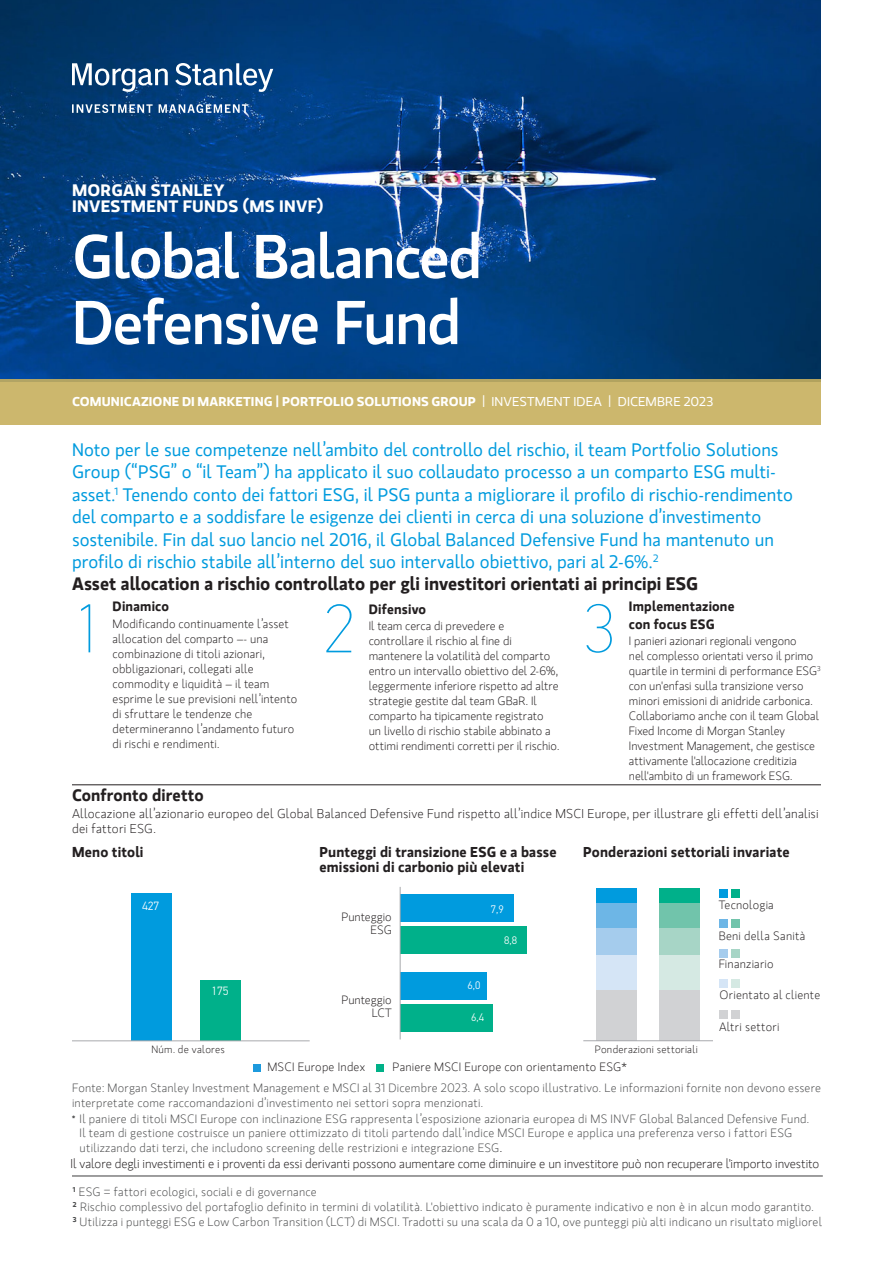
<style>
.page{position:relative;width:893px;height:1263px;background:#fff}
.page>*{position:absolute;margin:0;border:0;box-sizing:border-box;transform-origin:0 0}
.t1{font:100 69px "PF Din Text Pro";color:#009bde}
.Title__38{font:500 61.5px/66px "MS Gloriola II Std";letter-spacing:-.03em;color:#fff}
.Intro_G_12_Light_Blue{font:18px/22.5px "MS Gloriola II Std";color:#009bde}
.Subtitle_Bold__13{font:700 18px "MS Gloriola II Std";color:#231f20}
.Subtitle_Bold__13-2{font:700 16.5px/16.5px "MS Gloriola II Std";letter-spacing:.015em;color:#fff;scale:1.05 1}
.Subtitle_Bold__13-3{font:700 16.5px "MS Gloriola II Std";letter-spacing:.005em;color:#231f20}
.Subtitle_Bold__13-4{font:700 14.25px "MS Gloriola II Std";letter-spacing:.01em;color:#231f20}
.Body_Head{font:700 13.5px/18px "MS Gloriola II Std";letter-spacing:.01em;color:#231f20}
.Body_Small__G-Lt__1st{font:300 12.75px/15px "MS Gloriola II Std";letter-spacing:.005em;color:#231f20}
.LOB_Rule_Above{font:700 12.75px "MS Gloriola II Std";letter-spacing:.005em;color:#fff;scale:1.05 1}
.Body_Small__G-Lt__1st-2{font:300 12px/15px "MS Gloriola II Std";color:#231f20}
.Body_Small__G-Lt__1st-3{font:300 12px/13.5px "MS Gloriola II Std";letter-spacing:.02em;color:#4b4c4d}
.Footnote{font:300 12px "MS Gloriola II Std";letter-spacing:.02em;color:#4b4c4d}
.Table_Source{font:300 12px "MS Gloriola II Std";letter-spacing:.02em;color:#4b4c4d}
.Body_Small__G-Lt__1st-4{font:300 12px "MS Gloriola II Std";letter-spacing:.02em;color:#231f20}
.Disclosure{font:300 12px "MS Gloriola II Std";letter-spacing:.02em;color:#231f20}
.t2{font:300 12px "PF Din Text Pro";color:#fff}
.t3{font:300 10.95px "PF Din Text Pro";color:#fff}
.t4{font:300 10.5px "MS Gloriola II Std";letter-spacing:.025em;color:#231f20}
.t5{font:300 9.75px/9.8px "MS Gloriola II Std";letter-spacing:.02em;color:#231f20;text-align:right}
.s1{font-weight:400}
.s2{font-size:12.75px;color:#231f20}
</style>
<div class="page">
<img style="left:0;top:0;width:821px;height:379px">
<hr style="left:72px;top:784px;width:749px;height:1px;background:#231f20">
<div style="left:0;top:379px;width:821px;height:45px;background:#ccb76d"></div>
<div style="left:254px;top:1064px;width:7px;height:7px;background:#1d9add"></div>
<div style="left:376px;top:1064px;width:7px;height:7px;background:#00b188"></div>
<div style="left:596px;top:888px;width:40px;height:15px;background:#009bde"></div>
<div style="left:659px;top:888px;width:40px;height:15px;background:#00b08a"></div>
<div style="left:596px;top:903px;width:40px;height:25px;background:#6db6e6"></div>
<div style="left:659px;top:903px;width:40px;height:25px;background:#71c4ab"></div>
<div style="left:596px;top:928px;width:40px;height:27px;background:#a5cced"></div>
<div style="left:659px;top:928px;width:40px;height:27px;background:#a7d5c6"></div>
<div style="left:596px;top:955px;width:40px;height:35px;background:#d5e5f6"></div>
<div style="left:659px;top:955px;width:40px;height:35px;background:#d5e9e3"></div>
<div style="left:596px;top:990px;width:40px;height:51px;background:#d1d2d4"></div>
<div style="left:659px;top:990px;width:40px;height:51px;background:#d1d2d4"></div>
<div style="left:719px;top:889px;width:8px;height:8px;background:#009bde"></div>
<div style="left:731px;top:889px;width:9px;height:8px;background:#00b08a"></div>
<div style="left:719px;top:919px;width:8px;height:8px;background:#6db6e6"></div>
<div style="left:731px;top:919px;width:9px;height:8px;background:#71c4ab"></div>
<div style="left:719px;top:949px;width:8px;height:8px;background:#a5cced"></div>
<div style="left:731px;top:949px;width:9px;height:8px;background:#a7d5c6"></div>
<div style="left:719px;top:979px;width:8px;height:8px;background:#d5e5f6"></div>
<div style="left:731px;top:979px;width:9px;height:8px;background:#d5e9e3"></div>
<div style="left:719px;top:1011px;width:8px;height:8px;background:#d1d2d4"></div>
<div style="left:731px;top:1011px;width:9px;height:8px;background:#d1d2d4"></div>
<hr style="left:583px;top:1040px;width:130px;height:1px;background:#a8a9ad">
<div style="left:400px;top:926px;width:127px;height:28px;background:#00b08a"></div>
<div style="left:400px;top:1004px;width:92px;height:27px;background:#00b08a"></div>
<div style="left:400px;top:894px;width:114px;height:28px;background:#009bde"></div>
<div style="left:400px;top:972px;width:87px;height:28px;background:#009bde"></div>
<hr style="left:400px;top:887px;width:1px;height:152px;background:#a8a9ad">
<div style="left:200px;top:980px;width:41px;height:61px;background:#00b08a"></div>
<div style="left:131px;top:893px;width:41px;height:148px;background:#009bde"></div>
<hr style="left:72px;top:1040px;width:238px;height:1px;background:#a8a9ad">
<hr style="left:72px;top:1175px;width:751px;height:1px;background:#3e3e3f">
<svg style="left:72px;top:63px;width:201px;height:50px"></svg>
<p class="Subtitle_Bold__13-2" style="left:72px;top:181px;width:241px">MORGAN STANLEY<br>INVESTMENT FUNDS (MS INVF)</p>
<p class="Title__38" style="left:72px;top:222px;width:412px">Global Balanced<br>Defensive Fund</p>
<p class="LOB_Rule_Above" style="left:72px;top:393px;width:612px">COMUNICAZIONE DI MARKETING | PORTFOLIO SOLUTIONS GROUP <span class="s1">| INVESTMENT IDEA | DICEMBRE 2023</span></p>
<p class="Intro_G_12_Light_Blue" style="left:72px;top:438px;width:722px">Noto per le sue competenze nell’ambito del controllo del rischio, il team Portfolio Solutions Group (“PSG” o “il Team”) ha applicato il suo collaudato processo a un comparto ESG multi&shy;asset.<sup>1</sup> Tenendo conto dei fattori ESG, il PSG punta a migliorare il profilo di rischio-rendimento del comparto e a soddisfare le esigenze dei clienti in cerca di una soluzione d’investimento sostenibile. Fin dal suo lancio nel 2016, il Global Balanced Defensive Fund ha mantenuto un profilo di rischio stabile all’interno del suo intervallo obiettivo, pari al 2-6%.<sup>2</sup></p>
<p class="Subtitle_Bold__13" style="left:72px;top:570px;width:628px">Asset allocation a rischio controllato per gli investitori orientati ai principi ESG</p>
<p class="t1" style="left:72px;top:589px;width:33px">1</p>
<p class="Body_Head" style="left:113px;top:597px;width:58px">Dinamico</p>
<p class="Body_Head" style="left:629px;top:596px;width:107px">Implementazione con focus ESG</p>
<p class="Body_Small__G-Lt__1st-2" style="left:629px;top:633px;width:193px">I panieri azionari regionali vengono<br>nel complesso orientati verso il primo quartile in termini di performance ESG<sup>3 </sup>con un'enfasi sulla transizione verso minori emissioni di anidride carbonica.<br>Collaboriamo anche con il team Global Fixed Income di Morgan Stanley Investment Management, che gestisce attivamente l'allocazione creditizia nell'ambito di un framework ESG.</p>
<p class="Body_Head" style="left:369px;top:599px;width:59px">Difensivo</p>
<p class="Body_Small__G-Lt__1st-2" style="left:369px;top:618px;width:192px">Il team cerca di prevedere e controllare il rischio al fine di mantenere la volatilità del comparto entro un intervallo obiettivo del 2-6%, leggermente inferiore rispetto ad altre strategie gestite dal team GBaR. Il comparto ha tipicamente registrato<br>un livello di rischio stabile abbinato a ottimi rendimenti corretti per il rischio.</p>
<p class="t1" style="left:323px;top:589px;width:33px">2</p>
<p class="t1" style="left:584px;top:589px;width:33px">3</p>
<p class="Body_Small__G-Lt__1st-2" style="left:113px;top:616px;width:186px">Modificando continuamente l’asset allocation del comparto –- una combinazione di titoli azionari, obbligazionari, collegati alle commodity e liquidità – il team esprime le sue previsioni nell’intento di sfruttare le tendenze che determineranno l’andamento futuro di rischi e rendimenti.</p>
<p class="Subtitle_Bold__13-3" style="left:72px;top:783px;width:133px">Confronto diretto</p>
<p class="Body_Small__G-Lt__1st" style="left:72px;top:805px;width:748px">Allocazione all’azionario europeo del Global Balanced Defensive Fund rispetto all’indice MSCI Europe, per illustrare gli effetti dell’analisi dei fattori ESG.</p>
<p class="Subtitle_Bold__13-4" style="left:72px;top:842px;width:73px">Meno titoli</p>
<p class="Subtitle_Bold__13-4" style="left:320px;top:842px;width:239px">Punteggi di transizione ESG e a basse</p>
<p class="Subtitle_Bold__13-4" style="left:583px;top:842px;width:208px">Ponderazioni settoriali invariate</p>
<p class="Subtitle_Bold__13-4" style="left:320px;top:857px;width:206px">emissioni di carbonio più elevati</p>
<p class="t2" style="left:142px;top:898px;width:19px">427</p>
<p class="t2" style="left:211px;top:984px;width:19px">175</p>
<p class="Body_Small__G-Lt__1st-2" style="left:341px;top:910px;width:52px;line-height:13.5px;text-align:right">Punteggio<br>ESG</p>
<p class="t5" style="left:348px;top:913px;width:48px">Puntuación<br>ESG</p>
<p class="Body_Small__G-Lt__1st-2" style="left:341px;top:993px;width:52px;line-height:13.5px;text-align:right">Punteggio<br>LCT</p>
<p class="t5" style="left:348px;top:1000px;width:48px">Puntuación<br>LCT</p>
<p class="t3" style="left:491px;top:903px;width:14px">7,9</p>
<p class="t3" style="left:468px;top:979px;width:14px">6,0</p>
<p class="t3" style="left:471px;top:1011px;width:14px">6,4</p>
<p class="t3" style="left:504px;top:934px;width:14px">8,8</p>
<p class="Body_Small__G-Lt__1st-2" style="left:719px;top:897px;width:57px">Tecnologia</p>
<p class="Body_Small__G-Lt__1st-4" style="left:719px;top:927px;width:88px">Beni della Sanità</p>
<p class="Body_Small__G-Lt__1st-4" style="left:719px;top:956px;width:57px">Finanziario</p>
<p class="Body_Small__G-Lt__1st-4" style="left:720px;top:987px;width:102px">Orientato al cliente</p>
<p class="Body_Small__G-Lt__1st-4" style="left:719px;top:1019px;width:62px">Altri settori</p>
<p class="t4" style="left:151px;top:1042px;width:75px">Núm. de valores</p>
<p class="t4" style="left:595px;top:1042px;width:104px">Ponderazioni settoriali</p>
<p class="Disclosure" style="left:267px;top:1058px;width:99px">MSCI Europe Index</p>
<p class="Disclosure" style="left:392px;top:1058px;width:236px">Paniere MSCI Europe con orientamento ESG*</p>
<p class="Table_Source" style="left:72px;top:1080px;width:750px">Fonte: Morgan Stanley Investment Management e MSCI al 31 Dicembre 2023. A solo scopo illustrativo. Le informazioni fornite non devono essere</p>
<p class="Table_Source" style="left:72px;top:1095px;width:413px">interpretate come raccomandazioni d’investimento nei settori sopra menzionati.</p>
<p class="Body_Small__G-Lt__1st-3" style="left:80px;top:1112px;width:731px;text-indent:-8px"><sup>*</sup> Il paniere di titoli MSCI Europe con inclinazione ESG rappresenta l’esposizione azionaria europea di MS INVF Global Balanced Defensive Fund.<br>Il team di gestione costruisce un paniere ottimizzato di titoli partendo dall’indice MSCI Europe e applica una preferenza verso i fattori ESG</p>
<p class="Body_Small__G-Lt__1st-3" style="left:80px;top:1140px;width:424px">utilizzando dati terzi, che includono screening delle restrizioni e integrazione ESG<span class="s2">.</span></p>
<p class="Body_Small__G-Lt__1st" style="left:71px;top:1156px;width:750px">Il valore degli investimenti e i proventi da essi derivanti possono aumentare come diminuire e un investitore può non recuperare l'importo investito</p>
<p class="Footnote" style="left:73px;top:1184px;width:245px"><sup>1</sup> ESG = fattori ecologici, sociali e di governance</p>
<p class="Footnote" style="left:73px;top:1199px;width:742px"><sup>2</sup> Rischio complessivo del portafoglio definito in termini di volatilità. L'obiettivo indicato è puramente indicativo e non è in alcun modo garantito.</p>
<p class="Footnote" style="left:73px;top:1214px;width:751px"><sup>3</sup> Utilizza i punteggi ESG e Low Carbon Transition (LCT) di MSCI. Tradotti su una scala da 0 a 10, ove punteggi più alti indicano un risultato migliorel</p>
</div>
